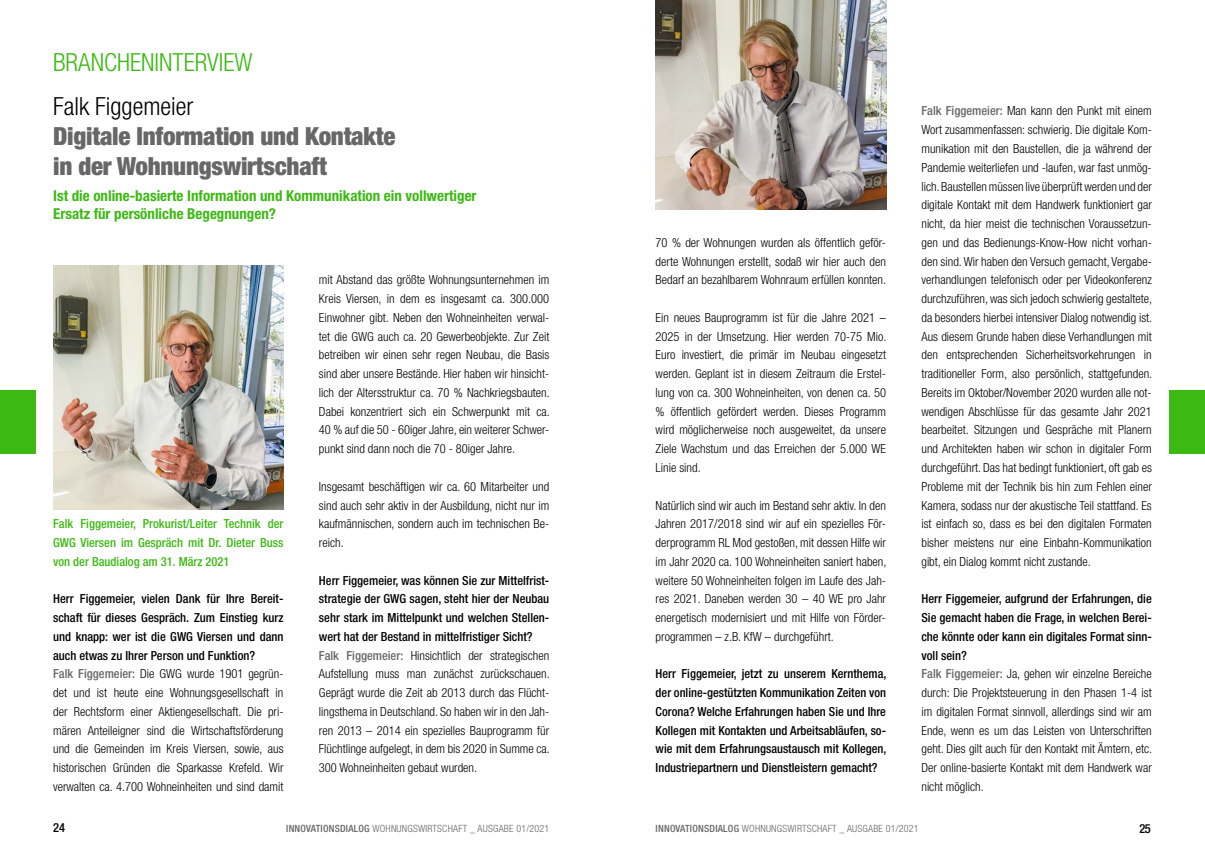
<style>
.page{position:relative;width:1205px;height:851px;background:#fff}
.page>*{position:absolute;margin:0;border:0;box-sizing:border-box;transform-origin:0 0}
.t1{font:900 condensed 25px/30px "Helvetica Neue LT Std";letter-spacing:-.01em;color:#676767}
.t2{font:300 condensed 25px "Helvetica Neue LT Std";color:#3cb913}
.t3{font:300 condensed 25px "Helvetica Neue LT Std";color:#000}
.t4{font:700 condensed 15px/18px "Helvetica Neue LT Std";color:#3cb913}
.t5{font:300 condensed 12.5px/18.8px "Helvetica Neue LT Std";color:#000;text-align:justify}
.t6{font:500 condensed 12.5px/18.8px "Helvetica Neue LT Std";color:#000;text-align:justify}
.t7{font:500 condensed 12.5px/18.8px "Helvetica Neue LT Std";color:#3cb913;text-align:justify}
.t8{font:300 condensed 10px "Helvetica Neue LT Std";letter-spacing:.02em;color:#676767}
.s1{font-weight:500}
.s2{font-weight:500;color:#676767}
</style>
<div class="page">
<div style="left:1169px;top:390px;width:36px;height:64px;background:#3cb913"></div>
<div style="left:0;top:390px;width:35px;height:64px;background:#3cb913"></div>
<img style="left:53px;top:265px;width:230px;height:244px">
<img style="left:656px;top:0;width:230px;height:209px">
<h1 class="t2" style="left:53px;top:48px;width:201px">BRANCHENINTERVIEW</h1>
<h1 class="t3" style="left:53px;top:91px;width:142px">Falk Figgemeier</h1>
<h1 class="t1" style="left:53px;top:120px;width:344px">Digitale Information und Kontakte in der Wohnungswirtschaft</h1>
<p class="t4" style="left:53px;top:186px;width:425px">Ist die online-basierte Information und Kommunikation ein vollwertiger<br>Ersatz für persönliche Begegnungen?</p>
<p class="t7" style="left:53px;top:514px;width:232px">Falk Figgemeier, Prokurist/Leiter Technik der GWG Viersen im Gespräch mit Dr. Dieter Buss von der Baudialog am 31. März 2021</p>
<p class="t5" style="left:53px;top:589px;width:232px;text-align:left"><span class="s1">Herr Figgemeier, vielen Dank für Ihre Bereit&shy;schaft für dieses Gespräch. Zum Einstieg kurz und knapp: wer ist die GWG Viersen und dann auch etwas zu Ihrer Person und Funktion?<br></span><span class="s2">Falk Figgemeier:</span> Die GWG wurde 1901 gegrün&shy;det und ist heute eine Wohnungsgesellschaft in der Rechtsform einer Aktiengesellschaft. Die pri&shy;mären Anteileigner sind die Wirtschaftsförderung und die Gemeinden im Kreis Viersen, sowie, aus historischen Gründen die Sparkasse Krefeld. Wir verwalten ca. 4.700 Wohneinheiten und sind damit</p>
<p class="t5" style="left:319px;top:270px;width:232px">mit Abstand das größte Wohnungsunternehmen im Kreis Viersen, in dem es insgesamt ca. 300.000<br>Einwohner gibt. Neben den Wohneinheiten verwal&shy;tet die GWG auch ca. 20 Gewerbeobjekte. Zur Zeit betreiben wir einen sehr regen Neubau, die Basis sind aber unsere Bestände. Hier haben wir hinsicht&shy;lich der Altersstruktur ca. 70 % Nachkriegsbauten.<br>Dabei konzentriert sich ein Schwerpunkt mit ca.<br>40 % auf die 50 - 60iger Jahre, ein weiterer Schwer&shy;punkt sind dann noch die 70 - 80iger Jahre.</p>
<p class="t5" style="left:319px;top:477px;width:232px">Insgesamt beschäftigen wir ca. 60 Mitarbeiter und sind auch sehr aktiv in der Ausbildung, nicht nur im kaufmännischen, sondern auch im technischen Be&shy;reich.</p>
<p class="t5" style="left:319px;top:570px;width:232px;text-align:left"><span class="s1">Herr Figgemeier, was können Sie zur Mittelfrist&shy;strategie der GWG sagen, steht hier der Neubau sehr stark im Mittelpunkt und welchen Stellen&shy;wert hat der Bestand in mittelfristiger Sicht?<br></span><span class="s2">Falk Figgemeier:</span> Hinsichtlich der strategischen Aufstellung muss man zunächst zurückschauen.<br>Geprägt wurde die Zeit ab 2013 durch das Flücht&shy;lingsthema in Deutschland. So haben wir in den Jah&shy;ren 2013 – 2014 ein spezielles Bauprogramm für Flüchtlinge aufgelegt, in dem bis 2020 in Summe ca.<br>300 Wohneinheiten gebaut wurden.</p>
<p class="t5" style="left:656px;top:233px;width:232px">70 % der Wohnungen wurden als öffentlich geför&shy;derte Wohnungen erstellt, sodaß wir hier auch den Bedarf an bezahlbarem Wohnraum erfüllen konnten.</p>
<p class="t5" style="left:656px;top:308px;width:232px">Ein neues Bauprogramm ist für die Jahre 2021 – 2025 in der Umsetzung. Hier werden 70-75 Mio.<br>Euro investiert, die primär im Neubau eingesetzt werden. Geplant ist in diesem Zeitraum die Erstel&shy;lung von ca. 300 Wohneinheiten, von denen ca. 50 % öffentlich gefördert werden. Dieses Programm wird möglicherweise noch ausgeweitet, da unsere Ziele Wachstum und das Erreichen der 5.000 WE Linie sind.</p>
<p class="t5" style="left:656px;top:495px;width:232px">Natürlich sind wir auch im Bestand sehr aktiv. In den Jahren 2017/2018 sind wir auf ein spezielles För&shy;derprogramm RL Mod gestoßen, mit dessen Hilfe wir im Jahr 2020 ca. 100 Wohneinheiten saniert haben, weitere 50 Wohneinheiten folgen im Laufe des Jah&shy;res 2021. Daneben werden 30 – 40 WE pro Jahr energetisch modernisiert und mit Hilfe von Förder&shy;programmen – z.B. KfW – durchgeführt.</p>
<p class="t6" style="left:656px;top:664px;width:232px">Herr Figgemeier, jetzt zu unserem Kernthema, der online-gestützten Kommunikation Zeiten von Corona? Welche Erfahrungen haben Sie und Ihre Kollegen mit Kontakten und Arbeitsabläufen, so&shy;wie mit dem Erfahrungsaustausch mit Kollegen, Industriepartnern und Dienstleistern gemacht?</p>
<p class="t5" style="left:921px;top:102px;width:232px"><span class="s2">Falk Figgemeier:</span> Man kann den Punkt mit einem Wort zusammenfassen: schwierig. Die digitale Kom&shy;munikation mit den Baustellen, die ja während der Pandemie weiterliefen und -laufen, war fast unmög&shy;lich. Baustellen müssen live überprüft werden und der digitale Kontakt mit dem Handwerk funktioniert gar nicht, da hier meist die technischen Voraussetzun&shy;gen und das Bedienungs-Know-How nicht vorhan&shy;den sind. Wir haben den Versuch gemacht, Vergabe&shy;verhandlungen telefonisch oder per Videokonferenz durchzuführen, was sich jedoch schwierig gestaltete, da besonders hierbei intensiver Dialog notwendig ist.<br>Aus diesem Grunde haben diese Verhandlungen mit den entsprechenden Sicherheitsvorkehrungen in traditioneller Form, also persönlich, stattgefunden.<br>Bereits im Oktober/November 2020 wurden alle not&shy;wendigen Abschlüsse für das gesamte Jahr 2021 bearbeitet. Sitzungen und Gespräche mit Planern und Architekten haben wir schon in digitaler Form durchgeführt. Das hat bedingt funktioniert, oft gab es Probleme mit der Technik bis hin zum Fehlen einer Kamera, sodass nur der akustische Teil stattfand. Es ist einfach so, dass es bei den digitalen Formaten bisher meistens nur eine Einbahn-Kommunikation gibt, ein Dialog kommt nicht zustande.</p>
<p class="t5" style="left:921px;top:589px;width:232px;text-align:left"><span class="s1">Herr Figgemeier, aufgrund der Erfahrungen, die Sie gemacht haben die Frage, in welchen Berei&shy;che könnte oder kann ein digitales Format sinn&shy;voll sein?<br></span><span class="s2">Falk Figgemeier:</span> Ja, gehen wir einzelne Bereiche durch: Die Projektsteuerung in den Phasen 1-4 ist im digitalen Format sinnvoll, allerdings sind wir am Ende, wenn es um das Leisten von Unterschriften geht. Dies gilt auch für den Kontakt mit Ämtern, etc.<br>Der online-basierte Kontakt mit dem Handwerk war nicht möglich.</p>
<p class="t6" style="left:53px;top:818px;width:13px">24</p>
<p class="t8" style="left:286px;top:822px;width:265px"><span class="s1">INNOVATIONSDIALOG</span> WOHNUNGSWIRTSCHAFT _ AUSGABE 01/2021</p>
<p class="t8" style="left:656px;top:822px;width:265px"><span class="s1">INNOVATIONSDIALOG</span> WOHNUNGSWIRTSCHAFT _ AUSGABE 01/2021</p>
<p class="t6" style="left:1139px;top:819px;width:13px">25</p>
</div>
